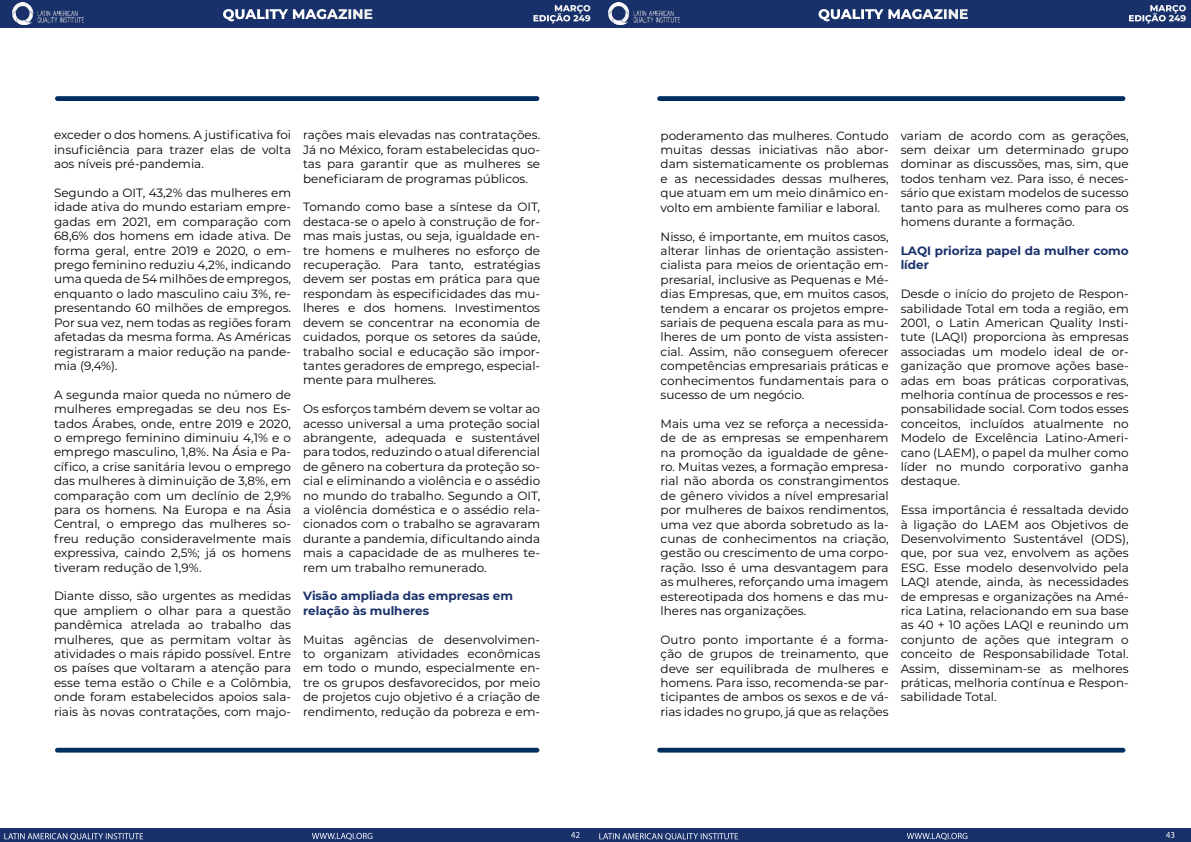
<style>
.page{position:relative;width:1191px;height:842px;background:#fff}
.page>*{position:absolute;margin:0;border:0;box-sizing:border-box;transform-origin:0 0}
.t1{font:800 14px "Montserrat";color:#fff}
.t2{font:12px/14.4px "Montserrat";color:#000;text-align:justify}
.t3{font:700 12px/14.4px "Montserrat";color:#18316b}
.t4{font:9px "Myriad Pro";color:#fff}
.t5{font:800 9px/10px "Montserrat";color:#fff;text-align:right}
</style>
<div class="page">
<div style="left:0;top:828px;width:597px;height:14px;background:#18316b"></div>
<div style="left:595px;top:828px;width:596px;height:14px;background:#18316b"></div>
<div style="left:0;top:0;width:596px;height:27px;background:#18316b"></div>
<div style="left:595px;top:0;width:596px;height:27px;background:#18316b"></div>
<img style="left:13px;top:3px;width:71px;height:21px">
<img style="left:608px;top:3px;width:71px;height:21px">
<div style="left:55px;top:748px;width:484px;height:5px;background:#002e5e;border-radius:2px"></div>
<div style="left:657px;top:748px;width:468px;height:5px;background:#002e5e;border-radius:2px"></div>
<div style="left:55px;top:96px;width:484px;height:5px;background:#002e5e;border-radius:2px"></div>
<div style="left:657px;top:96px;width:468px;height:5px;background:#002e5e;border-radius:2px"></div>
<p class="t5" style="left:533px;top:3px;width:59px">MARÇO<br>EDIÇÃO 249</p>
<p class="t5" style="left:1128px;top:3px;width:59px">MARÇO<br>EDIÇÃO 249</p>
<p class="t1" style="left:222px;top:6px;width:152px">QUALITY MAGAZINE</p>
<p class="t1" style="left:818px;top:6px;width:152px">QUALITY MAGAZINE</p>
<p class="t2" style="left:54px;top:128px;width:239px">exceder o dos homens. A justificativa foi insuficiência para trazer elas de volta aos níveis pré-pandemia.</p>
<p class="t2" style="left:54px;top:186px;width:239px">Segundo a OIT, 43,2% das mulheres em idade ativa do mundo estariam empre&shy;gadas em 2021, em comparação com 68,6% dos homens em idade ativa. De forma geral, entre 2019 e 2020, o em&shy;prego feminino reduziu 4,2%, indicando uma queda de 54 milhões de empregos, enquanto o lado masculino caiu 3%, re&shy;presentando 60 milhões de empregos.<br>Por sua vez, nem todas as regiões foram afetadas da mesma forma. As Américas registraram a maior redução na pande&shy;mia (9,4%).</p>
<p class="t2" style="left:54px;top:387px;width:239px">A segunda maior queda no número de mulheres empregadas se deu nos Es&shy;tados Árabes, onde, entre 2019 e 2020, o emprego feminino diminuiu 4,1% e o emprego masculino, 1,8%. Na Ásia e Pa&shy;cífico, a crise sanitária levou o emprego das mulheres à diminuição de 3,8%, em comparação com um declínio de 2,9% para os homens. Na Europa e na Ásia Central, o emprego das mulheres so&shy;freu redução consideravelmente mais expressiva, caindo 2,5%; já os homens tiveram redução de 1,9%.</p>
<p class="t2" style="left:54px;top:589px;width:239px">Diante disso, são urgentes as medidas que ampliem o olhar para a questão pandêmica atrelada ao trabalho das mulheres, que as permitam voltar às atividades o mais rápido possível. Entre os países que voltaram a atenção para esse tema estão o Chile e a Colômbia, onde foram estabelecidos apoios sala&shy;riais às novas contratações, com majo-</p>
<p class="t2" style="left:303px;top:128px;width:239px">rações mais elevadas nas contratações.<br>Já no México, foram estabelecidas quo&shy;tas para garantir que as mulheres se beneficiaram de programas públicos.</p>
<p class="t2" style="left:303px;top:200px;width:239px">Tomando como base a síntese da OIT, destaca-se o apelo à construção de for&shy;mas mais justas, ou seja, igualdade en&shy;tre homens e mulheres no esforço de recuperação. Para tanto, estratégias devem ser postas em prática para que respondam às especificidades das mu&shy;lheres e dos homens. Investimentos devem se concentrar na economia de cuidados, porque os setores da saúde, trabalho social e educação são impor&shy;tantes geradores de emprego, especial&shy;mente para mulheres.</p>
<p class="t2" style="left:303px;top:402px;width:239px">Os esforços também devem se voltar ao acesso universal a uma proteção social abrangente, adequada e sustentável para todos, reduzindo o atual diferencial de gênero na cobertura da proteção so&shy;cial e eliminando a violência e o assédio no mundo do trabalho. Segundo a OIT, a violência doméstica e o assédio rela&shy;cionados com o trabalho se agravaram durante a pandemia, dificultando ainda mais a capacidade de as mulheres te&shy;rem um trabalho remunerado.</p>
<p class="t3" style="left:303px;top:589px;width:211px">Visão ampliada das empresas em relação às mulheres</p>
<p class="t2" style="left:303px;top:632px;width:239px">Muitas agências de desenvolvimen&shy;to organizam atividades econômicas em todo o mundo, especialmente en&shy;tre os grupos desfavorecidos, por meio de projetos cujo objetivo é a criação de rendimento, redução da pobreza e em-</p>
<p class="t2" style="left:660px;top:129px;width:230px">poderamento das mulheres. Contudo muitas dessas iniciativas não abor&shy;dam sistematicamente os problemas e as necessidades dessas mulheres, que atuam em um meio dinâmico en&shy;volto em ambiente familiar e laboral.</p>
<p class="t2" style="left:660px;top:229px;width:230px">Nisso, é importante, em muitos casos, alterar linhas de orientação assisten&shy;cialista para meios de orientação em&shy;presarial, inclusive as Pequenas e Mé&shy;dias Empresas, que, em muitos casos, tendem a encarar os projetos empre&shy;sariais de pequena escala para as mu&shy;lheres de um ponto de vista assisten&shy;cial. Assim, não conseguem oferecer competências empresariais práticas e conhecimentos fundamentais para o sucesso de um negócio.</p>
<p class="t2" style="left:660px;top:417px;width:230px">Mais uma vez se reforça a necessida&shy;de de as empresas se empenharem na promoção da igualdade de gêne&shy;ro. Muitas vezes, a formação empresa&shy;rial não aborda os constrangimentos de gênero vividos a nível empresarial por mulheres de baixos rendimentos, uma vez que aborda sobretudo as la&shy;cunas de conhecimentos na criação, gestão ou crescimento de uma corpo&shy;ração. Isso é uma desvantagem para as mulheres, reforçando uma imagem estereotipada dos homens e das mu&shy;lheres nas organizações.</p>
<p class="t2" style="left:660px;top:633px;width:230px">Outro ponto importante é a forma&shy;ção de grupos de treinamento, que deve ser equilibrada de mulheres e homens. Para isso, recomenda-se par&shy;ticipantes de ambos os sexos e de vá&shy;rias idades no grupo, já que as relações</p>
<p class="t2" style="left:900px;top:129px;width:230px">variam de acordo com as gerações, sem deixar um determinado grupo dominar as discussões, mas, sim, que todos tenham vez. Para isso, é neces&shy;sário que existam modelos de sucesso tanto para as mulheres como para os homens durante a formação.</p>
<p class="t3" style="left:900px;top:244px;width:229px">LAQI prioriza papel da mulher como líder</p>
<p class="t2" style="left:900px;top:287px;width:230px">Desde o início do projeto de Respon&shy;sabilidade Total em toda a região, em 2001, o Latin American Quality Insti&shy;tute (LAQI) proporciona às empresas associadas um modelo ideal de or&shy;ganização que promove ações base&shy;adas em boas práticas corporativas, melhoria contínua de processos e res&shy;ponsabilidade social. Com todos esses conceitos, incluídos atualmente no Modelo de Excelência Latino-Ameri&shy;cano (LAEM), o papel da mulher como líder no mundo corporativo ganha destaque.</p>
<p class="t2" style="left:900px;top:503px;width:230px">Essa importância é ressaltada devido à ligação do LAEM aos Objetivos de Desenvolvimento Sustentável (ODS), que, por sua vez, envolvem as ações ESG. Esse modelo desenvolvido pela LAQI atende, ainda, às necessidades de empresas e organizações na Amé&shy;rica Latina, relacionando em sua base as 40 + 10 ações LAQI e reunindo um conjunto de ações que integram o conceito de Responsabilidade Total.<br>Assim, disseminam-se as melhores práticas, melhoria contínua e Respon&shy;sabilidade Total.</p>
<p class="t4" style="left:4px;top:833px;width:141px">LATIN AMERICAN QUALITY INSTITUTE</p>
<p class="t4" style="left:312px;top:833px;width:63px">WWW.LAQI.ORG</p>
<p class="t4" style="left:571px;top:829px;width:11px">42</p>
<p class="t4" style="left:598px;top:833px;width:141px">LATIN AMERICAN QUALITY INSTITUTE</p>
<p class="t4" style="left:906px;top:833px;width:63px">WWW.LAQI.ORG</p>
<p class="t4" style="left:1165px;top:829px;width:11px">43</p>
</div>
